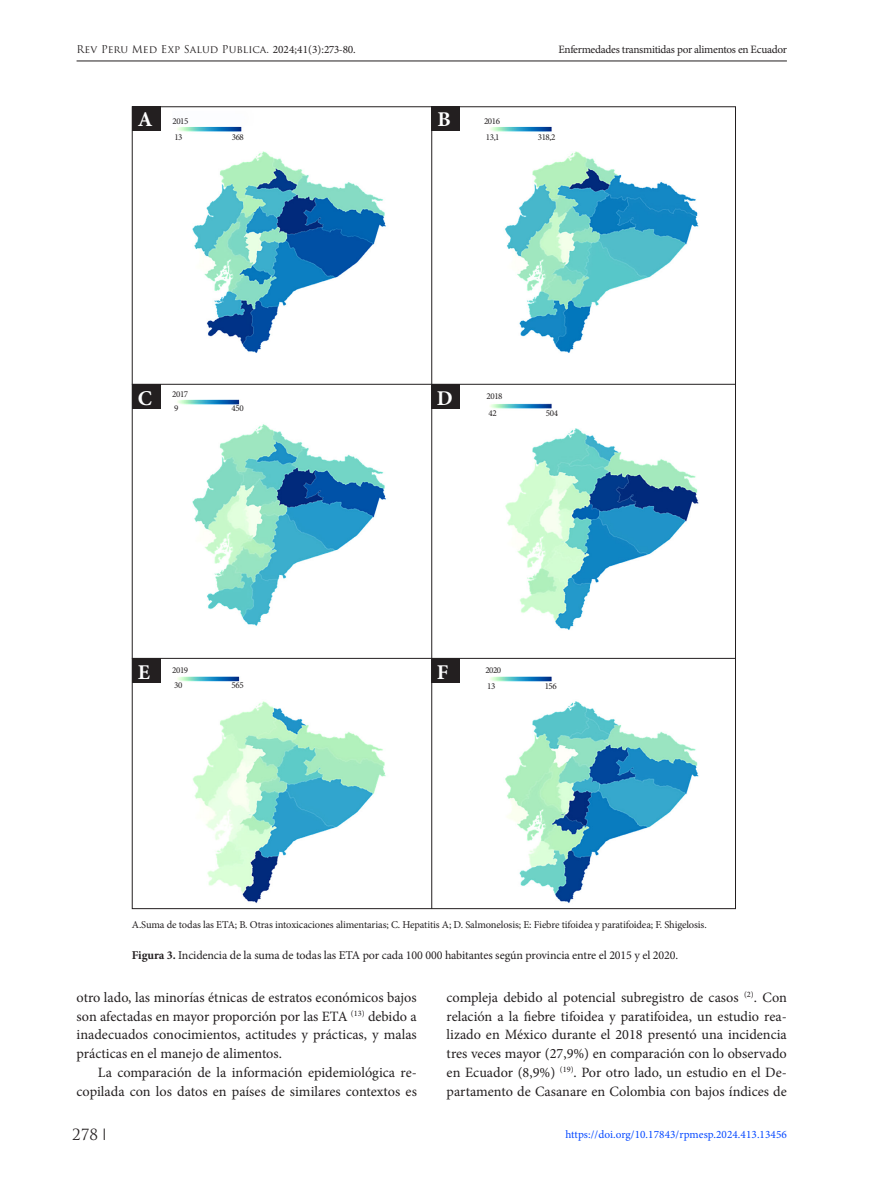
<style>
.page{position:relative;width:872px;height:1183px;background:#fff}
.page>*{position:absolute;margin:0;border:0;box-sizing:border-box;transform-origin:0 0}
.t1{font:700 21px "Minion Pro";color:#fff}
.t2{font:15px "Trajan Pro";color:#231f20}
.TEXTO_GENERAL_CON_SA{font:14.25px/18.8px "Minion Pro";color:#231f20;text-align:justify}
._1ER_PARRAFO_TEXTO_G{font:12px "Minion Pro";letter-spacing:-.01em;color:#231f20}
.t3{font:11.25px "Minion Pro";color:#0548ff}
.t4{font:11.25px "Minion Pro";letter-spacing:-.025em;color:#231f20}
._1ER_PARRAFO_TEXTO_G-2{font:10.5px "Minion Pro";letter-spacing:-.01em;color:#231f20}
.t5{font:10.5px "Trajan Pro";letter-spacing:.005em;color:#231f20}
.t6{font:9px "Minion Pro";letter-spacing:-.05em;color:#231f20}
.s1{font-family:"Minion Pro";font-size:11.25px}
.s2{font-weight:700}
</style>
<div class="page">
<hr style="left:77px;top:61px;width:710px;height:1px;background:#231f20">
<img style="left:172px;top:126px;width:547px;height:780px">
<hr style="left:431px;top:107px;width:1px;height:801px;background:#231f20">
<hr style="left:132px;top:384px;width:604px;height:1px;background:#231f20">
<hr style="left:132px;top:657px;width:604px;height:1px;background:#231f20">
<div style="left:431px;top:384px;width:29px;height:25px;background:#231f20"></div>
<div style="left:431px;top:658px;width:29px;height:24px;background:#231f20"></div>
<div style="left:132px;top:106px;width:28px;height:24px;background:#231f20"></div>
<div style="left:132px;top:384px;width:28px;height:25px;background:#231f20"></div>
<div style="left:132px;top:658px;width:28px;height:24px;background:#231f20"></div>
<div style="left:431px;top:106px;width:29px;height:24px;background:#231f20"></div>
<p class="t5" style="left:77px;top:43px;width:281px">Rev Peru Med Exp Salud Publica. <span class="s1">2024;41(3):273-80.</span></p>
<p class="t4" style="left:558px;top:42px;width:230px">Enfermedades transmitidas por alimentos en Ecuador</p>
<p class="t1" style="left:138px;top:105px;width:16px">A</p>
<p class="t1" style="left:437px;top:105px;width:15px">B</p>
<p class="t6" style="left:172px;top:115px;width:17px">2015</p>
<p class="t6" style="left:484px;top:115px;width:17px">2016</p>
<p class="t6" style="left:232px;top:131px;width:14px">368</p>
<p class="t6" style="left:538px;top:131px;width:19px">318,2</p>
<p class="t6" style="left:174px;top:131px;width:10px">13</p>
<p class="t6" style="left:486px;top:131px;width:15px">13,1</p>
<p class="t1" style="left:138px;top:383px;width:16px">C</p>
<p class="t1" style="left:437px;top:383px;width:17px">D</p>
<p class="t6" style="left:172px;top:388px;width:17px">2017</p>
<p class="t6" style="left:486px;top:390px;width:17px">2018</p>
<p class="t6" style="left:174px;top:402px;width:6px">9</p>
<p class="t6" style="left:232px;top:402px;width:14px">450</p>
<p class="t6" style="left:488px;top:406px;width:10px">42</p>
<p class="t6" style="left:546px;top:406px;width:14px">504</p>
<p class="t1" style="left:138px;top:657px;width:14px">E</p>
<p class="t1" style="left:437px;top:657px;width:13px">F</p>
<p class="t6" style="left:172px;top:663px;width:17px">2019</p>
<p class="t6" style="left:485px;top:663px;width:17px">2020</p>
<p class="t6" style="left:232px;top:679px;width:14px">565</p>
<p class="t6" style="left:544px;top:679px;width:14px">156</p>
<p class="t6" style="left:174px;top:679px;width:10px">30</p>
<p class="t6" style="left:487px;top:679px;width:10px">13</p>
<p class="_1ER_PARRAFO_TEXTO_G-2" style="left:132px;top:917px;width:576px">A.Suma de todas las ETA; B. Otras intoxicaciones alimentarias; C. Hepatitis A; D. Salmonelosis; E: Fiebre tifoidea y paratifoidea; F. Shigelosis.</p>
<p class="_1ER_PARRAFO_TEXTO_G" style="left:132px;top:947px;width:548px"><span class="s2">Figura 3.</span> Incidencia de la suma de todas las ETA por cada 100 000 habitantes según provincia entre el 2015 y el 2020.</p>
<p class="TEXTO_GENERAL_CON_SA" style="left:77px;top:987px;width:342px">otro lado, las minorías étnicas de estratos económicos bajos son afectadas en mayor proporción por las ETA <sup>(13)</sup> debido a inadecuados conocimientos, actitudes y prácticas, y malas prácticas en el manejo de alimentos.</p>
<p class="TEXTO_GENERAL_CON_SA" style="left:77px;top:1062px;width:342px;text-align:right">La comparación de la información epidemiológica re&shy;copilada con los datos en países de similares contextos es</p>
<p class="TEXTO_GENERAL_CON_SA" style="left:446px;top:987px;width:342px">compleja debido al potencial subregistro de casos <sup>(2)</sup>. Con relación a la fiebre tifoidea y paratifoidea, un estudio rea&shy;lizado en México durante el 2018 presentó una incidencia tres veces mayor (27,9%) en comparación con lo observado en Ecuador (8,9%) <sup>(19)</sup>. Por otro lado, un estudio en el De&shy;partamento de Casanare en Colombia con bajos índices de</p>
<p class="t2" style="left:72px;top:1124px;width:27px">278</p>
<p class="t3" style="left:565px;top:1126px;width:223px">https://doi.org/10.17843/rpmesp.2024.413.13456</p>
</div>
